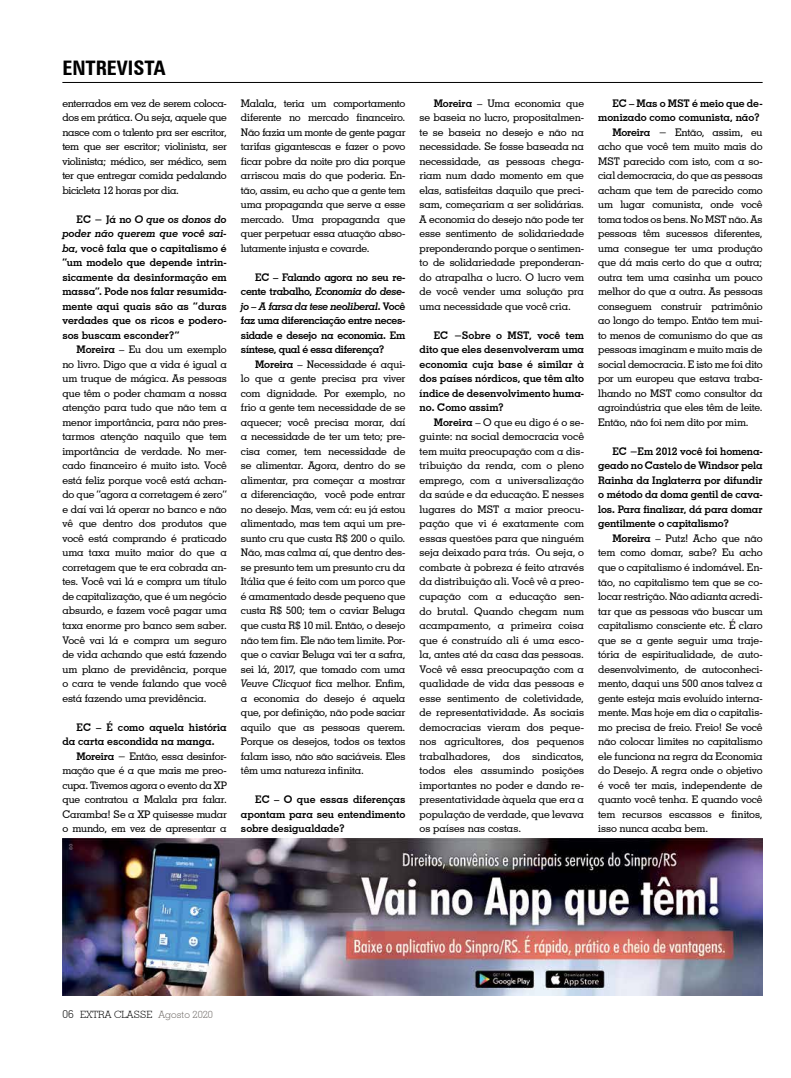
<style>
.page{position:relative;width:791px;height:1078px;background:#fff}
.page>*{position:absolute;margin:0;border:0;box-sizing:border-box;transform-origin:0 0}
.t1{font:700 condensed 20px "Zurich BT";color:#000}
.t2{font:300 11px "Geometric Slab 703 BT";color:#000}
.t3{font:500 10.5px/14.5px "Geometric Slab 703 BT";letter-spacing:-.015em;color:#000;text-align:justify}
.t4{font:700 10.5px/14.5px "Geometric Slab 703 BT";letter-spacing:-.005em;color:#000;text-align:justify}
.t5{font:300 10px "Geometric Slab 703 BT";color:#000}
.s1{font-style:italic}
.s2{font-weight:700}
.s3{color:#6f6a66}
</style>
<div class="page">
<hr style="left:62px;top:82px;width:701px;height:1px;background:#000">
<img style="left:62px;top:838px;width:701px;height:156px">
<h1 class="t1" style="left:62px;top:56px;width:105px">ENTREVISTA</h1>
<p class="t3" style="left:62px;top:95px;width:166px">enterrados em vez de serem coloca&shy;dos em prática. Ou seja, aquele que nasce com o talento pra ser escritor, tem que ser escritor; violinista, ser violinista; médico, ser médico, sem ter que entregar comida pedalando bicicleta 12 horas por dia.</p>
<p class="t4" style="left:62px;top:211px;width:166px;text-indent:14px">EC − Já no <span class="s1">O que os donos do poder não querem que você sai&shy;ba</span>, você fala que o capitalismo é “um modelo que depende intrin&shy;sicamente da desinformação em massa”. Pode nos falar resumida&shy;mente aqui quais são as “duras verdades que os ricos e podero&shy;sos buscam esconder?”</p>
<p class="t3" style="left:62px;top:342px;width:166px;text-indent:14px"><span class="s2">Moreira</span> – Eu dou um exemplo no livro. Digo que a vida é igual a um truque de mágica. As pessoas que têm o poder chamam a nossa atenção para tudo que não tem a menor importância, para não pres&shy;tarmos atenção naquilo que tem importância de verdade. No mer&shy;cado financeiro é muito isto. Você está feliz porque você está achan&shy;do que “agora a corretagem é zero” e daí vai lá operar no banco e não vê que dentro dos produtos que você está comprando é praticado uma taxa muito maior do que a corretagem que te era cobrada an&shy;tes. Você vai lá e compra um título de capitalização, que é um negócio absurdo, e fazem você pagar uma taxa enorme pro banco sem saber.<br>Você vai lá e compra um seguro de vida achando que está fazendo um plano de previdência, porque o cara te vende falando que você está fazendo uma previdência.</p>
<p class="t4" style="left:62px;top:719px;width:166px;text-indent:14px">EC – É como aquela história da carta escondida na manga.</p>
<p class="t3" style="left:62px;top:748px;width:166px;text-indent:14px"><span class="s2">Moreira</span> − Então, essa desinfor&shy;mação que é a que mais me preo&shy;cupa. Tivemos agora o evento da XP que contratou a Malala pra falar.<br>Caramba! Se a XP quisesse mudar o mundo, em vez de apresentar a</p>
<p class="t3" style="left:241px;top:95px;width:166px">Malala, teria um comportamento diferente no mercado financeiro.<br>Não fazia um monte de gente pagar tarifas gigantescas e fazer o povo ficar pobre da noite pro dia porque arriscou mais do que poderia. En&shy;tão, assim, eu acho que a gente tem uma propaganda que serve a esse mercado. Uma propaganda que quer perpetuar essa atuação abso&shy;lutamente injusta e covarde.</p>
<p class="t4" style="left:241px;top:269px;width:166px;text-indent:14px">EC – Falando agora no seu re&shy;cente trabalho, <span class="s1">Economia do dese&shy;jo – A farsa da tese neoliberal</span>. Você faz uma diferenciação entre neces&shy;sidade e desejo na economia. Em síntese, qual é essa diferença?</p>
<p class="t3" style="left:241px;top:356px;width:166px;text-indent:14px"><span class="s2">Moreira</span> – Necessidade é aqui&shy;lo que a gente precisa pra viver com dignidade. Por exemplo, no frio a gente tem necessidade de se aquecer; você precisa morar, daí a necessidade de ter um teto; pre&shy;cisa comer, tem necessidade de se alimentar. Agora, dentro do se alimentar, pra começar a mostrar a diferenciação, você pode entrar no desejo. Mas, vem cá: eu já estou alimentado, mas tem aqui um pre&shy;sunto cru que custa R$ 200 o quilo.<br>Não, mas calma aí, que dentro des&shy;se presunto tem um presunto cru da Itália que é feito com um porco que é amamentado desde pequeno que custa R$ 500; tem o caviar Beluga que custa R$ 10 mil. Então, o desejo não tem fim. Ele não tem limite. Por&shy;que o caviar Beluga vai ter a safra, sei lá, 2017, que tomado com uma <span class="s1">Veuve Clicquot</span> fica melhor. Enfim, a economia do desejo é aquela que, por definição, não pode saciar aquilo que as pessoas querem.<br>Porque os desejos, todos os textos falam isso, não são saciáveis. Eles têm uma natureza infinita.</p>
<p class="t4" style="left:241px;top:791px;width:166px;text-indent:14px">EC – O que essas diferenças apontam para seu entendimento sobre desigualdade?</p>
<p class="t3" style="left:420px;top:95px;width:166px;text-indent:14px"><span class="s2">Moreira</span> – Uma economia que se baseia no lucro, propositalmen&shy;te se baseia no desejo e não na necessidade. Se fosse baseada na necessidade, as pessoas chega&shy;riam num dado momento em que elas, satisfeitas daquilo que preci&shy;sam, começariam a ser solidárias.<br>A economia do desejo não pode ter esse sentimento de solidariedade preponderando porque o sentimen&shy;to de solidariedade preponderan&shy;do atrapalha o lucro. O lucro vem de você vender uma solução pra uma necessidade que você cria.</p>
<p class="t4" style="left:420px;top:327px;width:166px;text-indent:14px">EC −Sobre o MST, você tem dito que eles desenvolveram uma economia cuja base é similar à dos países nórdicos, que têm alto índice de desenvolvimento huma&shy;no. Como assim?</p>
<p class="t3" style="left:420px;top:414px;width:166px;text-indent:14px"><span class="s2">Moreira</span> – O que eu digo é o se&shy;guinte: na social democracia você tem muita preocupação com a dis&shy;tribuição da renda, com o pleno emprego, com a universalização da saúde e da educação. E nesses lugares do MST a maior preocu&shy;pação que vi é exatamente com essas questões para que ninguém seja deixado para trás. Ou seja, o combate à pobreza é feito através da distribuição ali. Você vê a preo&shy;cupação com a educação sen&shy;do brutal. Quando chegam num acampamento, a primeira coisa que é construído ali é uma esco&shy;la, antes até da casa das pessoas.<br>Você vê essa preocupação com a qualidade de vida das pessoas e esse sentimento de coletividade, de representatividade. As sociais democracias vieram dos peque&shy;nos agricultores, dos pequenos trabalhadores, dos sindicatos, todos eles assumindo posições importantes no poder e dando re&shy;presentatividade àquela que era a população de verdade, que levava os países nas costas.</p>
<p class="t4" style="left:612px;top:95px;width:152px">EC – Mas o MST é meio que de-</p>
<p class="t4" style="left:598px;top:110px;width:163px">monizado como comunista, não?</p>
<p class="t3" style="left:612px;top:124px;width:152px"><span class="s2">Moreira</span> − Então, assim, eu</p>
<p class="t3" style="left:598px;top:139px;width:166px">acho que você tem muito mais do</p>
<p class="t3" style="left:598px;top:153px;width:166px">MST parecido com isto, com a so-</p>
<p class="t3" style="left:598px;top:168px;width:166px">cial democracia, do que as pessoas</p>
<p class="t3" style="left:598px;top:182px;width:166px">acham que tem de parecido como</p>
<p class="t3" style="left:598px;top:197px;width:166px">um lugar comunista, onde você</p>
<p class="t3" style="left:598px;top:211px;width:166px">toma todos os bens. No MST não. As</p>
<p class="t3" style="left:598px;top:226px;width:166px">pessoas têm sucessos diferentes,</p>
<p class="t3" style="left:598px;top:240px;width:166px">uma consegue ter uma produção</p>
<p class="t3" style="left:598px;top:255px;width:166px">que dá mais certo do que a outra;</p>
<p class="t3" style="left:598px;top:269px;width:166px">outra tem uma casinha um pouco</p>
<p class="t3" style="left:598px;top:284px;width:166px">melhor do que a outra. As pessoas</p>
<p class="t3" style="left:598px;top:298px;width:166px">conseguem construir patrimônio</p>
<p class="t3" style="left:598px;top:313px;width:166px">ao longo do tempo. Então tem mui-</p>
<p class="t3" style="left:598px;top:327px;width:166px">to menos de comunismo do que as</p>
<p class="t3" style="left:598px;top:342px;width:166px">pessoas imaginam e muito mais de</p>
<p class="t3" style="left:598px;top:356px;width:166px">social democracia. E isto me foi dito</p>
<p class="t3" style="left:598px;top:371px;width:166px">por um europeu que estava traba-</p>
<p class="t3" style="left:598px;top:385px;width:166px">lhando no MST como consultor da</p>
<p class="t3" style="left:598px;top:400px;width:166px">agroindústria que eles têm de leite.</p>
<p class="t3" style="left:598px;top:414px;width:152px">Então, não foi nem dito por mim.</p>
<p class="t4" style="left:598px;top:443px;width:166px;text-indent:14px">EC −Em 2012 você foi homena&shy;geado no Castelo de Windsor pela Rainha da Inglaterra por difundir o método da doma gentil de cava&shy;los. Para finalizar, dá para domar gentilmente o capitalismo?</p>
<p class="t3" style="left:598px;top:530px;width:166px;text-indent:14px"><span class="s2">Moreira</span> – Putz! Acho que não tem como domar, sabe? Eu acho que o capitalismo é indomável. En&shy;tão, no capitalismo tem que se co&shy;locar restrição. Não adianta acredi&shy;tar que as pessoas vão buscar um capitalismo consciente etc. É claro que se a gente seguir uma traje&shy;tória de espiritualidade, de auto&shy;desenvolvimento, de autoconheci&shy;mento, daqui uns 500 anos talvez a gente esteja mais evoluído interna&shy;mente. Mas hoje em dia o capitalis&shy;mo precisa de freio. Freio! Se você não colocar limites no capitalismo ele funciona na regra da Economia do Desejo. A regra onde o objetivo é você ter mais, independente de quanto você tenha. E quando você tem recursos escassos e finitos, isso nunca acaba bem.</p>
<p class="t2" style="left:62px;top:1006px;width:13px">06</p>
<p class="t5" style="left:80px;top:1007px;width:134px">EXTRA CLASSE <span class="s3">Agosto 2020</span></p>
</div>
